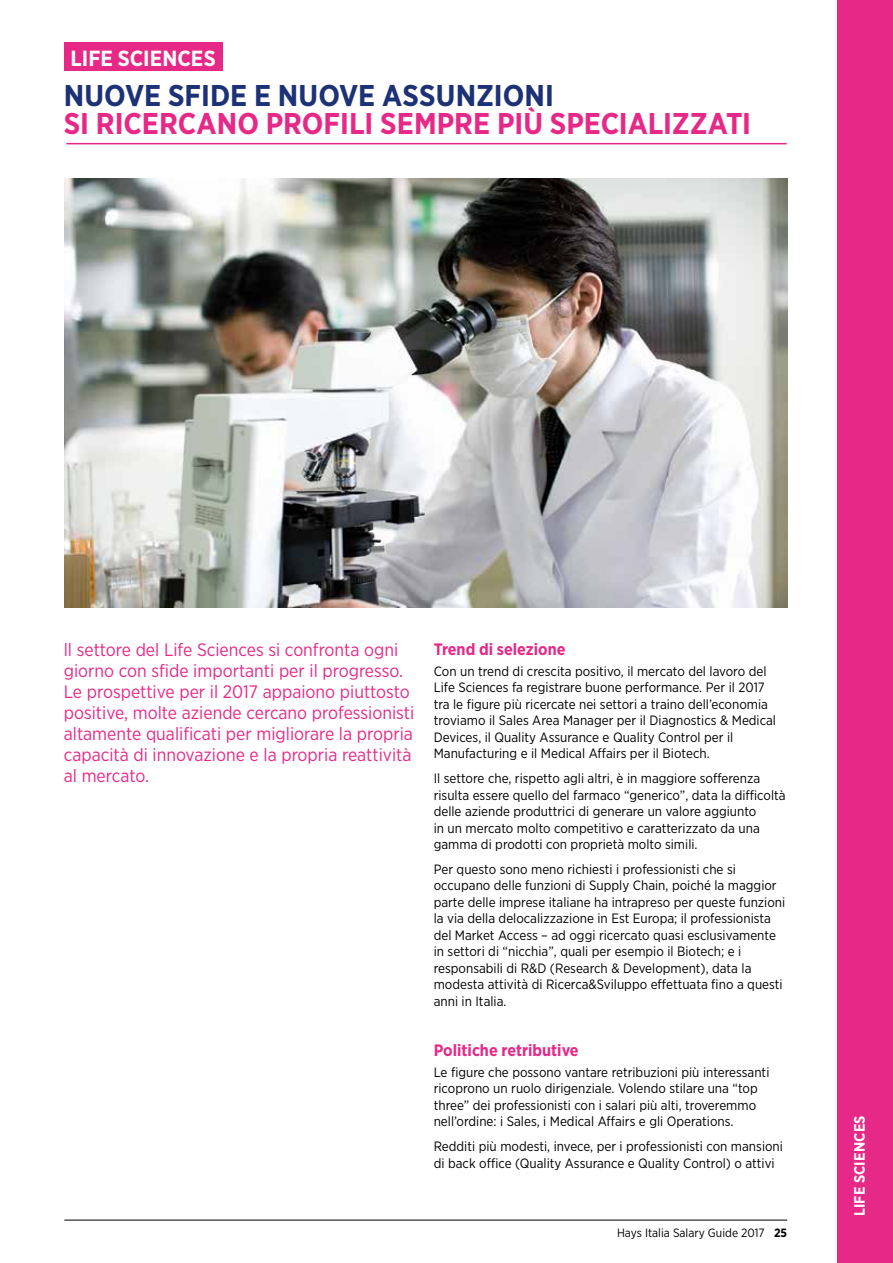
<style>
.page{position:relative;width:893px;height:1263px;background:#fff}
.page>*{position:absolute;margin:0;border:0;box-sizing:border-box;transform-origin:0 0}
.t1{font:700 30px "Gotham Narrow";color:#e62987}
.t2{font:700 30px "Gotham Narrow";color:#1d3176}
.t3{font:700 21.9px "Gotham Narrow";color:#fff}
.t4{font:18px/21px "Gotham Narrow";color:#e62987}
.t5{font:700 16.5px "Gotham Narrow";color:#e62987}
.t6{font:700 15px "Gotham Narrow";letter-spacing:.01em;color:#fff}
.t7{font:13.5px/16.5px "Gotham Narrow";color:#000}
.t8{font:12px "Gotham Narrow";color:#000}
.s1{font-weight:700}
</style>
<div class="page">
<div style="left:838px;top:0;width:55px;height:1263px;background:#e62987"></div>
<hr style="left:66px;top:143px;width:721px;height:1px;background:#e62987">
<img style="left:64px;top:178px;width:723px;height:430px">
<hr style="left:64px;top:1220px;width:723px;height:1px;background:#000">
<div style="left:64px;top:43px;width:159px;height:28px;background:#e62987"></div>
<h2 class="t3" style="left:71px;top:44px;width:147px">LIFE SCIENCES</h2>
<h1 class="t2" style="left:64px;top:76px;width:492px">NUOVE SFIDE E NUOVE ASSUNZIONI</h1>
<h1 class="t1" style="left:64px;top:105px;width:689px">SI RICERCANO PROFILI SEMPRE PIÙ SPECIALIZZATI</h1>
<p class="t4" style="left:64px;top:639px;width:352px">ll settore del Life Sciences si confronta ogni giorno con sfide importanti per il progresso.<br>Le prospettive per il 2017 appaiono piuttosto positive, molte aziende cercano professionisti altamente qualificati per migliorare la propria capacità di innovazione e la propria reattività al mercato.</p>
<p class="t5" style="left:434px;top:639px;width:133px">Trend di selezione</p>
<p class="t7" style="left:434px;top:663px;width:344px">Con un trend di crescita positivo, il mercato del lavoro del Life Sciences fa registrare buone performance. Per il 2017 tra le figure più ricercate nei settori a traino dell’economia troviamo il Sales Area Manager per il Diagnostics &amp; Medical Devices, il Quality Assurance e Quality Control per il Manufacturing e il Medical Affairs per il Biotech.</p>
<p class="t7" style="left:434px;top:770px;width:353px">Il settore che, rispetto agli altri, è in maggiore sofferenza risulta essere quello del farmaco “generico”, data la difficoltà delle aziende produttrici di generare un valore aggiunto<br>in un mercato molto competitivo e caratterizzato da una gamma di prodotti con proprietà molto simili.</p>
<p class="t7" style="left:434px;top:861px;width:353px">Per questo sono meno richiesti i professionisti che si occupano delle funzioni di Supply Chain, poiché la maggior parte delle imprese italiane ha intrapreso per queste funzioni la via della delocalizzazione in Est Europa; il professionista del Market Access – ad oggi ricercato quasi esclusivamente in settori di “nicchia”, quali per esempio il Biotech; e i responsabili di R&amp;D (Research &amp; Development), data la modesta attività di Ricerca&amp;Sviluppo effettuata fino a questi anni in Italia.</p>
<p class="t5" style="left:434px;top:1040px;width:146px">Politiche retributive</p>
<p class="t7" style="left:434px;top:1064px;width:337px">Le figure che possono vantare retribuzioni più interessanti ricoprono un ruolo dirigenziale. Volendo stilare una “top three” dei professionisti con i salari più alti, troveremmo nell’ordine: i Sales, i Medical Affairs e gli Operations.</p>
<p class="t7" style="left:434px;top:1138px;width:351px">Redditi più modesti, invece, per i professionisti con mansioni di back office (Quality Assurance e Quality Control) o attivi</p>
<p class="t8" style="left:617px;top:1226px;width:172px">Hays Italia Salary Guide 2017 <span class="s1">25</span></p>
<p class="t6" style="left:850px;top:1216px;width:102px;rotate:-90deg">LIFE SCIENCES</p>
</div>
